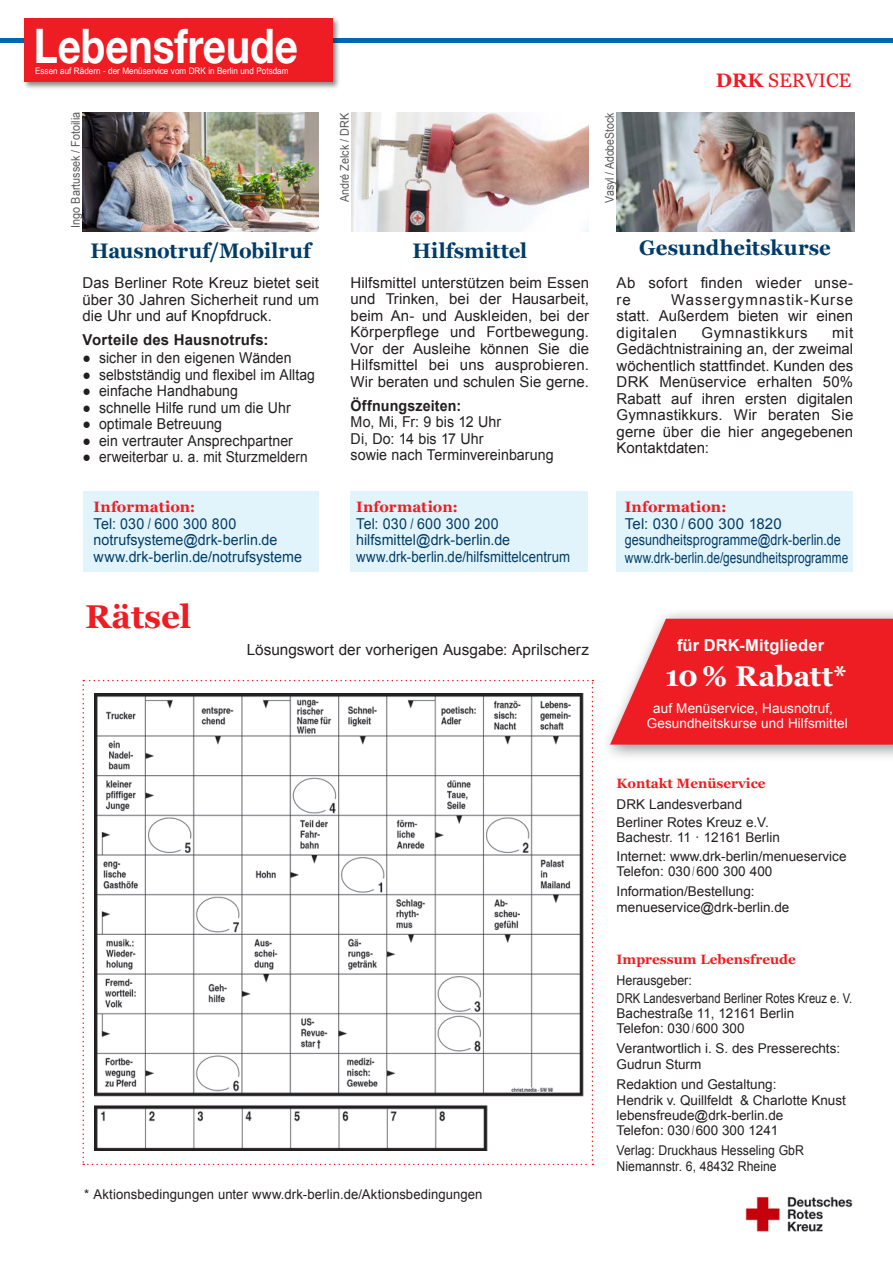
<style>
.page{position:relative;width:893px;height:1263px;background:#fff}
.page>*{position:absolute;margin:0;border:0;box-sizing:border-box;transform-origin:0 0}
.t1{font:700 47.55px "Helvetica Neue";color:#fff;scale:.85 1}
.t2{font:700 33px "Georgia";color:#ee1d23}
.t3{font:700 28.5px "Georgia";letter-spacing:-.01em;color:#fff}
.t4{font:700 21px "Georgia";letter-spacing:.005em;color:#013c69}
.t5{font:700 21px "Georgia";letter-spacing:.005em;color:#013c69;scale:.95 1}
.t6{font:19.5px "Georgia";color:#ee1d23}
.t7{font:700 16.5px "Arial";letter-spacing:.005em;color:#fff}
.t8{font:15.3px "Arial";color:#231f20}
.t9{font:15px/16.5px "Arial";letter-spacing:.005em;color:#231f20;text-align:justify}
.t10{font:15px "Arial";letter-spacing:.005em;color:#231f20;scale:.94 1}
.t11{font:15px/16.5px "Arial";letter-spacing:.005em;color:#013c69;scale:.95 1}
.t12{font:15px/16.5px "Arial";letter-spacing:.005em;color:#231f20;scale:.95 1}
.t13{font:15px/16.5px "Arial";letter-spacing:.005em;color:#013c69}
.t14{font:15px "Arial";letter-spacing:.005em;color:#013c69;scale:.79 1}
.t15{font:700 15px "Georgia";color:#ee1d23}
.t16{font:700 15px "Arial";letter-spacing:.01em;color:#231f20}
.t17{font:700 15px "Arial";letter-spacing:.01em;color:#231f20;scale:.95 1}
.t18{font:15px "Arial";letter-spacing:.035em;color:#231f20}
.t19{font:13.5px/19.5px "Arial";color:#231f20}
.t20{font:13.5px/15px "Arial";letter-spacing:.005em;color:#fff}
.t21{font:13.5px/16.5px "Arial";color:#231f20;scale:.91 1}
.t22{font:13.5px/18px "Arial";color:#231f20;scale:.92 1}
.t23{font:700 13.5px "Georgia";color:#ee1d23}
.t24{font:12px "Arial";color:#57585a;scale:.9 1}
.t25{font:12px "Arial";color:#57585a;scale:.88 1}
.t26{font:9px "Arial Narrow";color:#fff;scale:1.1 1}
.s1{font-weight:700}
</style>
<div class="page">
<div style="left:350px;top:491px;width:237px;height:81px;background:#e1f4fc"></div>
<div style="left:84px;top:491px;width:235px;height:81px;background:#e1f4fc"></div>
<img style="left:83px;top:112px;width:235px;height:119px">
<img style="left:351px;top:112px;width:237px;height:119px">
<div style="left:617px;top:491px;width:236px;height:81px;background:#e1f4fc"></div>
<img style="left:616px;top:113px;width:238px;height:119px">
<hr style="left:0;top:38px;width:893px;height:4px;background:#0166b3">
<hr style="left:0;top:39px;width:893px;height:4px;background:#0166b3">
<div style="left:22px;top:17px;width:319px;height:72px;background:#231f20;opacity:.52"></div>
<div style="left:24px;top:18px;width:309px;height:64px;background:#ee1d23"></div>
<img style="left:745px;top:1197px;width:108px;height:35px">
<div style="left:600px;top:608px;width:293px;height:154px;background:#231f20;opacity:.52"></div>
<svg style="left:610px;top:619px;width:283px;height:126px;background:#ef3338"></svg>
<svg style="left:82px;top:680px;width:511px;height:485px"></svg>
<h1 class="t1" style="left:34px;top:8px;width:312px">Lebensfreude</h1>
<p class="t26" style="left:35px;top:64px;width:232px">Essen auf Rädern - der Menüservice vom DRK in Berlin und Potsdam</p>
<p class="t24" style="left:68px;top:228px;width:130px;rotate:-90deg">Ingo Bartussek / Fotoilia</p>
<p class="t24" style="left:337px;top:202px;width:101px;rotate:-90deg">André Zelck / DRK</p>
<p class="t25" style="left:602px;top:203px;width:104px;rotate:-90deg">Vasyl / AdobeStock</p>
<h3 class="t6" style="left:716px;top:66px;width:137px"><span class="s1">DRK</span> SERVICE</h3>
<h3 class="t5" style="left:90px;top:235px;width:234px">Hausnotruf/Mobilruf</h3>
<p class="t9" style="left:83px;top:275px;width:238px">Das Berliner Rote Kreuz bietet seit über 30 Jahren Sicherheit rund um die Uhr und auf Knopfdruck.</p>
<p class="t16" style="left:83px;top:330px;width:187px">Vorteile des Hausnotrufs:</p>
<p class="t10" style="left:83px;top:348px;width:224px">● sicher in den eigenen Wänden</p>
<p class="t10" style="left:83px;top:365px;width:249px">● selbstständig und flexibel im Alltag</p>
<p class="t10" style="left:83px;top:381px;width:167px">● einfache Handhabung</p>
<p class="t10" style="left:83px;top:398px;width:223px">● schnelle Hilfe rund um die Uhr</p>
<p class="t10" style="left:83px;top:414px;width:150px">● optimale Betreuung</p>
<p class="t10" style="left:83px;top:431px;width:225px">● ein vertrauter Ansprechpartner</p>
<p class="t10" style="left:83px;top:447px;width:241px">● erweiterbar u. a. mit Sturzmeldern</p>
<p class="t15" style="left:94px;top:496px;width:103px">Information:</p>
<p class="t11" style="left:94px;top:515px;width:221px">Tel: 030 / 600 300 800 notrufsysteme@drk-berlin.de www.drk-berlin.de/notrufsysteme</p>
<h2 class="t2" style="left:85px;top:592px;width:108px">Rätsel</h2>
<h3 class="t4" style="left:412px;top:235px;width:116px">Hilfsmittel</h3>
<p class="t9" style="left:351px;top:274px;width:240px">Hilfsmittel unterstützen beim Essen und Trinken, bei der Hausarbeit, beim An- und Auskleiden, bei der Körperpflege und Fortbewegung.<br>Vor der Ausleihe können Sie die Hilfsmittel bei uns ausprobieren.<br>Wir beraten und schulen Sie gerne.</p>
<p class="t17" style="left:351px;top:396px;width:118px">Öffnungszeiten:</p>
<p class="t12" style="left:351px;top:414px;width:215px">Mo, Mi, Fr: 9 bis 12 Uhr<br>Di, Do: 14 bis 17 Uhr<br>sowie nach Terminvereinbarung</p>
<p class="t15" style="left:356px;top:496px;width:103px">Information:</p>
<p class="t11" style="left:356px;top:515px;width:227px">Tel: 030 / 600 300 200 hilfsmittel@drk-berlin.de www.drk-berlin.de/hilfsmittelcentrum</p>
<p class="t8" style="left:247px;top:639px;width:344px">Lösungswort der vorherigen Ausgabe: Aprilscherz</p>
<p class="t19" style="left:84px;top:1185px;width:400px">* Aktionsbedingungen unter www.drk-berlin.de/Aktionsbedingungen</p>
<h3 class="t4" style="left:639px;top:232px;width:193px">Gesundheitskurse</h3>
<p class="t9" style="left:617px;top:275px;width:238px">Ab sofort finden wieder unse&shy;re</p>
<p class="t9" style="left:617px;top:291px;width:238px;text-indent:54px">Wassergymnastik-Kurse statt. Außerdem bieten wir einen digitalen</p>
<p class="t18" style="left:702px;top:322px;width:108px">Gymnastikkurs</p>
<p class="t9" style="left:617px;top:324px;width:238px;text-indent:216px">mit Gedächtnistraining an, der zweimal wöchentlich stattfindet. Kunden des DRK Menüservice erhalten 50% Rabatt auf ihren ersten digitalen Gymnastikkurs. Wir beraten Sie gerne über die hier angegebenen Kontaktdaten:</p>
<p class="t15" style="left:625px;top:496px;width:103px">Information:</p>
<p class="t13" style="left:625px;top:515px;width:218px">Tel: 030 / 600 300 1820 gesundheitsprogramme@drk-berlin.de</p>
<p class="t14" style="left:625px;top:548px;width:285px">www.drk-berlin.de/gesundheitsprogramme</p>
<p class="t7" style="left:677px;top:634px;width:149px">für DRK-Mitglieder</p>
<h3 class="t3" style="left:665px;top:654px;width:183px">10% Rabatt*</h3>
<p class="t20" style="left:647px;top:701px;width:202px;text-indent:6px">auf Menüservice, Hausnotruf,<br>Gesundheitskurse und Hilfsmittel</p>
<p class="t23" style="left:617px;top:773px;width:150px">Kontakt Menüservice</p>
<p class="t19" style="left:617px;top:795px;width:154px;line-height:18px">DRK Landesverband<br>Berliner Rotes Kreuz e.V.</p>
<p class="t19" style="left:617px;top:827px;width:231px">Bachestr. 11 · 12161 Berlin<br>Internet: www.drk-berlin/menueservice</p>
<p class="t19" style="left:617px;top:862px;width:157px">Telefon: 030 / 600 300 400<br>Information/Bestellung:</p>
<p class="t19" style="left:617px;top:898px;width:174px">menueservice@drk-berlin.de</p>
<p class="t23" style="left:617px;top:949px;width:181px">Impressum Lebensfreude</p>
<p class="t22" style="left:617px;top:972px;width:258px">Herausgeber:<br>DRK Landesverband Berliner Rotes Kreuz e. V.</p>
<p class="t19" style="left:617px;top:1006px;width:179px;line-height:15px">Bachestraße 11, 12161 Berlin<br>Telefon: 030 / 600 300</p>
<p class="t19" style="left:617px;top:1040px;width:225px;line-height:16.5px">Verantwortlich i. S. des Presserechts:<br>Gudrun Sturm</p>
<p class="t19" style="left:617px;top:1076px;width:231px;line-height:16.5px">Redaktion und Gestaltung:<br>Hendrik v. Quillfeldt &amp; Charlotte Knust</p>
<p class="t19" style="left:617px;top:1108px;width:168px;line-height:15px">lebensfreude@drk-berlin.de<br>Telefon: 030 / 600 300 1241</p>
<p class="t21" style="left:617px;top:1142px;width:207px">Verlag: Druckhaus Hesseling GbR<br>Niemannstr. 6, 48432 Rheine</p>
</div>
